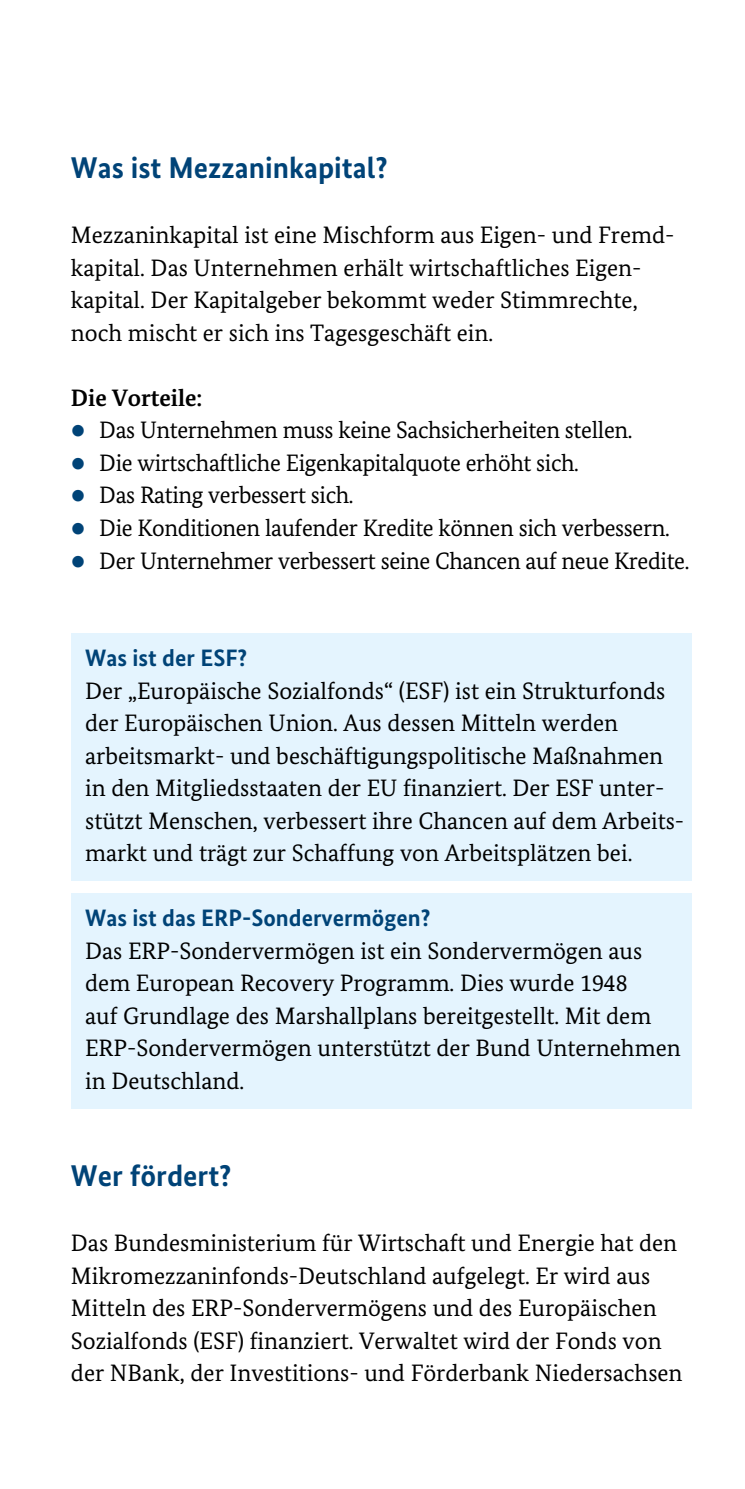
<style>
.page{position:relative;width:745px;height:1489px;background:#fff}
.page>*{position:absolute;margin:0;border:0;box-sizing:border-box;transform-origin:0 0}
.t1{font:700 30px "Bundes Sans";color:#004377}
.t2{font:23.75px/32.5px "Bundes Serif";color:#000}
.t3{font:700 23.75px "Bundes Sans";color:#004377}
.t4{font:700 23.75px "Bundes Serif";color:#000}
.s1{color:#004377}
</style>
<div class="page">
<div style="left:71px;top:633px;width:620px;height:52px;background:#e4f4fe"></div>
<div style="left:71px;top:666px;width:620px;height:214px;background:#e4f4fe"></div>
<div style="left:71px;top:893px;width:620px;height:52px;background:#e4f4fe"></div>
<div style="left:71px;top:926px;width:620px;height:182px;background:#e4f4fe"></div>
<h3 class="t1" style="left:71px;top:150px;width:318px">Was ist Mezzaninkapital?</h3>
<p class="t2" style="left:71px;top:219px;width:604px">Mezzaninkapital ist eine Mischform aus Eigen- und Fremd&shy;kapital. Das Unternehmen erhält wirtschaftliches Eigen&shy;kapital. Der Kapitalgeber bekommt weder Stimmrechte, noch mischt er sich ins Tagesgeschäft ein.</p>
<p class="t4" style="left:71px;top:383px;width:133px">Die Vorteile:</p>
<p class="t2" style="left:71px;top:414px;width:562px"><span class="s1">•</span> Das Unternehmen muss keine Sachsicherheiten stellen.</p>
<p class="t2" style="left:71px;top:446px;width:509px"><span class="s1">•</span> Die wirtschaftliche Eigenkapitalquote erhöht sich.</p>
<p class="t2" style="left:71px;top:479px;width:284px"><span class="s1">•</span> Das Rating verbessert sich.</p>
<p class="t2" style="left:71px;top:511px;width:600px"><span class="s1">•</span> Die Konditionen laufender Kredite können sich verbessern.</p>
<p class="t2" style="left:71px;top:544px;width:619px"><span class="s1">•</span> Der Unternehmer verbessert seine Chancen auf neue Kredite.</p>
<h4 class="t3" style="left:85px;top:643px;width:164px">Was ist der ESF?</h4>
<p class="t2" style="left:85px;top:674px;width:600px">Der „Europäische Sozialfonds“ (ESF) ist ein Strukturfonds der Europäischen Union. Aus dessen Mitteln werden arbeitsmarkt- und beschäftigungspolitische Maßnahmen in den Mitgliedsstaaten der EU finanziert. Der ESF unter&shy;stützt Menschen, verbessert ihre Chancen auf dem Arbeits&shy;markt und trägt zur Schaffung von Arbeitsplätzen bei.</p>
<h4 class="t3" style="left:85px;top:903px;width:347px">Was ist das ERP-Sondervermögen?</h4>
<p class="t2" style="left:85px;top:934px;width:596px">Das ERP-Sondervermögen ist ein Sondervermögen aus dem European Recovery Programm. Dies wurde 1948<br>auf Grundlage des Marshallplans bereitgestellt. Mit dem ERP-Sondervermögen unterstützt der Bund Unternehmen in Deutschland.</p>
<h3 class="t1" style="left:71px;top:1157px;width:162px">Wer fördert?</h3>
<p class="t2" style="left:71px;top:1226px;width:612px">Das Bundesministerium für Wirtschaft und Energie hat den Mikromezzaninfonds-Deutschland aufgelegt. Er wird aus Mitteln des ERP-Sondervermögens und des Europäischen Sozialfonds (ESF) finanziert. Verwaltet wird der Fonds von der NBank, der Investitions- und Förderbank Niedersachsen</p>
</div>
